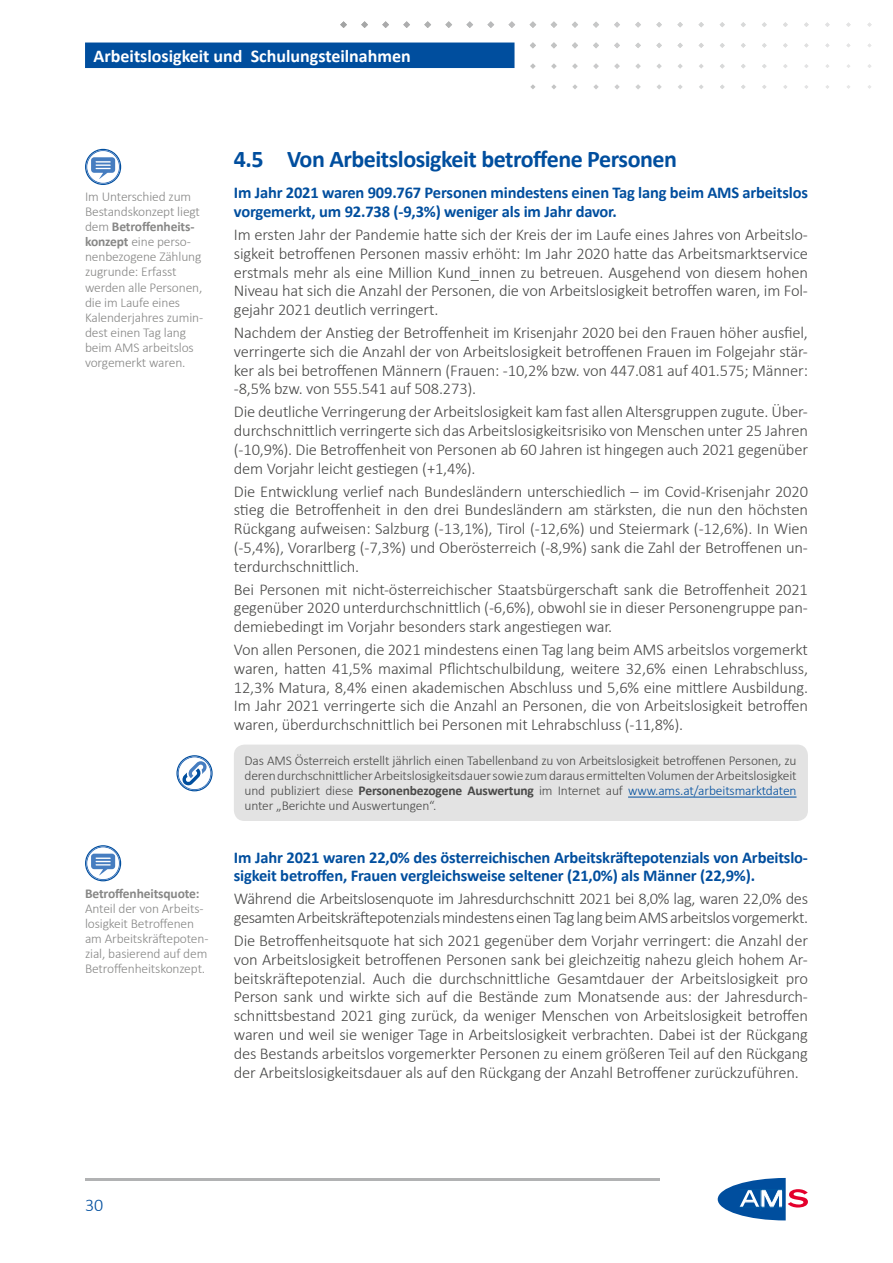
<style>
.page{position:relative;width:893px;height:1263px;background:#fff}
.page>*{position:absolute;margin:0;border:0;box-sizing:border-box;transform-origin:0 0}
.H2_H2_-_Überschrift_-_Ebene_2{font:700 24px "Calibri";letter-spacing:-.02em;color:#004e9e}
.t1{font:700 18px "Calibri";color:#fff}
.t2{font:300 18px "Calibri";color:#004e9e}
.P_P_-_Fliesstext{font:300 16.5px/18.8px "Calibri";letter-spacing:-.01em;color:#494948;text-align:justify}
.P_P_-_Fliesstext-2{font:300 16.5px/18.8px "Calibri";letter-spacing:-.03em;color:#494948}
.H3_H3_-_Überschrift_-_Fliesstext{font:700 16.5px/18.8px "Calibri";letter-spacing:-.01em;color:#004e9e}
.H2_H2_-_Überschrift_-_Fliesstext_-_erste{font:700 16.5px/18.8px "Calibri";letter-spacing:-.01em;color:#004e9e}
.P_P_-_Begriffserklärung_-_BLAU{font:300 13.5px/15px "Calibri";letter-spacing:-.01em;color:#878786}
.P_P_-_Hinweis_-_GELB{font:300 13.5px/15px "Calibri";letter-spacing:-.01em;color:#494948;text-align:justify}
.s1{font-weight:700}
.s2{color:#004e9e}
</style>
<div class="page">
<hr style="left:85px;top:1178px;width:574px;height:2px;background:#b1b2b3">
<svg style="left:718px;top:1178px;width:90px;height:42px"></svg>
<hr style="left:739px;top:1207px;width:44px;height:1px;background:#0058a2">
<hr style="left:740px;top:1189px;width:44px;height:1px;background:#0058a2">
<svg style="left:530px;top:84px;width:5px;height:5px"></svg>
<svg style="left:551px;top:84px;width:5px;height:5px"></svg>
<svg style="left:572px;top:84px;width:6px;height:5px"></svg>
<svg style="left:593px;top:84px;width:6px;height:5px"></svg>
<svg style="left:614px;top:84px;width:6px;height:5px"></svg>
<svg style="left:635px;top:84px;width:6px;height:5px"></svg>
<svg style="left:657px;top:84px;width:5px;height:5px"></svg>
<svg style="left:678px;top:84px;width:5px;height:5px"></svg>
<svg style="left:699px;top:85px;width:5px;height:4px"></svg>
<svg style="left:720px;top:85px;width:5px;height:4px"></svg>
<svg style="left:741px;top:85px;width:4px;height:4px"></svg>
<svg style="left:762px;top:85px;width:4px;height:4px"></svg>
<svg style="left:530px;top:63px;width:6px;height:6px"></svg>
<svg style="left:551px;top:63px;width:6px;height:6px"></svg>
<svg style="left:572px;top:63px;width:6px;height:6px"></svg>
<svg style="left:593px;top:63px;width:6px;height:6px"></svg>
<svg style="left:614px;top:63px;width:6px;height:6px"></svg>
<svg style="left:635px;top:63px;width:6px;height:6px"></svg>
<svg style="left:657px;top:64px;width:5px;height:5px"></svg>
<svg style="left:678px;top:64px;width:5px;height:5px"></svg>
<svg style="left:699px;top:64px;width:5px;height:5px"></svg>
<svg style="left:720px;top:64px;width:5px;height:5px"></svg>
<svg style="left:741px;top:64px;width:5px;height:4px"></svg>
<svg style="left:762px;top:64px;width:5px;height:4px"></svg>
<svg style="left:530px;top:42px;width:6px;height:6px"></svg>
<svg style="left:551px;top:42px;width:6px;height:6px"></svg>
<svg style="left:572px;top:42px;width:6px;height:7px"></svg>
<svg style="left:593px;top:42px;width:6px;height:6px"></svg>
<svg style="left:614px;top:42px;width:6px;height:6px"></svg>
<svg style="left:635px;top:43px;width:6px;height:5px"></svg>
<svg style="left:656px;top:43px;width:6px;height:5px"></svg>
<svg style="left:677px;top:43px;width:6px;height:5px"></svg>
<svg style="left:699px;top:43px;width:5px;height:5px"></svg>
<svg style="left:720px;top:43px;width:5px;height:5px"></svg>
<svg style="left:741px;top:43px;width:5px;height:5px"></svg>
<svg style="left:762px;top:43px;width:5px;height:5px"></svg>
<svg style="left:783px;top:43px;width:5px;height:5px"></svg>
<svg style="left:340px;top:21px;width:7px;height:7px"></svg>
<svg style="left:361px;top:21px;width:7px;height:7px"></svg>
<svg style="left:382px;top:21px;width:7px;height:7px"></svg>
<svg style="left:403px;top:21px;width:7px;height:7px"></svg>
<svg style="left:424px;top:21px;width:7px;height:7px"></svg>
<svg style="left:445px;top:21px;width:7px;height:7px"></svg>
<svg style="left:466px;top:21px;width:7px;height:7px"></svg>
<svg style="left:487px;top:21px;width:7px;height:7px"></svg>
<svg style="left:508px;top:21px;width:7px;height:7px"></svg>
<svg style="left:530px;top:21px;width:6px;height:7px"></svg>
<svg style="left:551px;top:21px;width:6px;height:7px"></svg>
<svg style="left:572px;top:22px;width:6px;height:6px"></svg>
<svg style="left:593px;top:22px;width:6px;height:6px"></svg>
<svg style="left:614px;top:22px;width:6px;height:6px"></svg>
<svg style="left:635px;top:22px;width:6px;height:6px"></svg>
<svg style="left:656px;top:22px;width:6px;height:5px"></svg>
<svg style="left:677px;top:22px;width:6px;height:5px"></svg>
<svg style="left:698px;top:22px;width:6px;height:5px"></svg>
<svg style="left:720px;top:22px;width:5px;height:5px"></svg>
<svg style="left:741px;top:22px;width:5px;height:5px"></svg>
<svg style="left:762px;top:22px;width:5px;height:5px"></svg>
<svg style="left:783px;top:22px;width:5px;height:5px"></svg>
<svg style="left:804px;top:22px;width:5px;height:5px"></svg>
<svg style="left:825px;top:22px;width:5px;height:5px"></svg>
<svg style="left:846px;top:22px;width:5px;height:5px"></svg>
<svg style="left:867px;top:22px;width:5px;height:5px"></svg>
<svg style="left:804px;top:43px;width:5px;height:5px"></svg>
<svg style="left:783px;top:64px;width:4px;height:4px"></svg>
<div style="left:85px;top:43px;width:429px;height:25px;background:#004e9e"></div>
<svg style="left:85px;top:149px;width:36px;height:36px"></svg>
<svg style="left:176px;top:755px;width:37px;height:36px"></svg>
<div style="left:234px;top:744px;width:574px;height:77px;background:#e3e3e3;border-radius:11px"></div>
<hr style="left:628px;top:797px;width:168px;height:1px;background:#004e9e">
<svg style="left:85px;top:845px;width:36px;height:36px"></svg>
<p class="t1" style="left:94px;top:45px;width:319px">Arbeitslosigkeit und Schulungsteilnahmen</p>
<p class="P_P_-_Begriffserklärung_-_BLAU" style="left:85px;top:189px;width:120px">Im Unterschied zum<br>Bestandskonzept liegt dem <span class="s1">Betroffenheits&shy;konzept</span> eine perso&shy;nenbezogene Zählung zugrunde: Erfasst werden alle Personen, die im Laufe eines<br>Kalenderjahres zumin&shy;dest einen Tag lang beim AMS arbeitslos vorgemerkt waren.</p>
<p class="P_P_-_Begriffserklärung_-_BLAU" style="left:85px;top:885px;width:125px"><span class="s1">Betroffenheitsquote:<br></span>Anteil der von Arbeits&shy;losigkeit Betroffenen am Arbeitskräftepoten&shy;zial, basierend auf dem<br>Betroffenheitskonzept.</p>
<h2 class="H2_H2_-_Überschrift_-_Ebene_2" style="left:234px;top:144px;width:445px">4.5 Von Arbeitslosigkeit betroffene Personen</h2>
<h2 class="H2_H2_-_Überschrift_-_Fliesstext_-_erste" style="left:234px;top:183px;width:576px">Im Jahr 2021 waren 909.767 Personen mindestens einen Tag lang beim AMS arbeitslos vorgemerkt, um 92.738 (-9,3%) weniger als im Jahr davor.</h2>
<p class="P_P_-_Fliesstext" style="left:234px;top:224px;width:576px">Im ersten Jahr der Pandemie hatte sich der Kreis der im Laufe eines Jahres von Arbeitslo&shy;sigkeit betroffenen Personen massiv erhöht: Im Jahr 2020 hatte das Arbeitsmarktservice erstmals mehr als eine Million Kund_innen zu betreuen. Ausgehend von diesem hohen Niveau hat sich die Anzahl der Personen, die von Arbeitslosigkeit betroffen waren, im Fol&shy;gejahr 2021 deutlich verringert.</p>
<p class="P_P_-_Fliesstext" style="left:234px;top:322px;width:576px">Nachdem der Anstieg der Betroffenheit im Krisenjahr 2020 bei den Frauen höher ausfiel, verringerte sich die Anzahl der von Arbeitslosigkeit betroffenen Frauen im Folgejahr stär&shy;ker als bei betroffenen Männern (Frauen: -10,2% bzw. von 447.081 auf 401.575; Männer: -8,5% bzw. von 555.541 auf 508.273).</p>
<p class="P_P_-_Fliesstext" style="left:234px;top:402px;width:576px">Die deutliche Verringerung der Arbeitslosigkeit kam fast allen Altersgruppen zugute. Über&shy;durchschnittlich verringerte sich das Arbeitslosigkeitsrisiko von Menschen unter 25 Jahren (-10,9%). Die Betroffenheit von Personen ab 60 Jahren ist hingegen auch 2021 gegenüber dem Vorjahr leicht gestiegen (+1,4%).</p>
<p class="P_P_-_Fliesstext" style="left:234px;top:481px;width:576px">Die Entwicklung verlief nach Bundesländern unterschiedlich – im Covid-Krisenjahr 2020 stieg die Betroffenheit in den drei Bundesländern am stärksten, die nun den höchsten Rückgang aufweisen: Salzburg (-13,1%), Tirol (-12,6%) und Steiermark (-12,6%). In Wien (-5,4%), Vorarlberg (-7,3%) und Oberösterreich (-8,9%) sank die Zahl der Betroffenen un&shy;terdurchschnittlich.</p>
<p class="P_P_-_Fliesstext" style="left:234px;top:579px;width:576px">Bei Personen mit nicht-österreichischer Staatsbürgerschaft sank die Betroffenheit 2021 gegenüber 2020 unterdurchschnittlich (-6,6%), obwohl sie in dieser Personengruppe pan&shy;demiebedingt im Vorjahr besonders stark angestiegen war.</p>
<p class="P_P_-_Fliesstext" style="left:234px;top:639px;width:576px">Von allen Personen, die 2021 mindestens einen Tag lang beim AMS arbeitslos vorgemerkt waren, hatten 41,5% maximal Pflichtschulbildung, weitere 32,6% einen Lehrabschluss, 12,3% Matura, 8,4% einen akademischen Abschluss und 5,6% eine mittlere Ausbildung.<br>Im Jahr 2021 verringerte sich die Anzahl an Personen, die von Arbeitslosigkeit betroffen waren, überdurchschnittlich bei Personen mit Lehrabschluss (-11,8%).</p>
<p class="P_P_-_Hinweis_-_GELB" style="left:244px;top:753px;width:554px">Das AMS Österreich erstellt jährlich einen Tabellenband zu von Arbeitslosigkeit betroffenen Personen, zu deren durchschnittlicher Arbeitslosigkeitsdauer sowie zum daraus ermittelten Volumen der Arbeitslosigkeit und publiziert diese <span class="s1">Personenbezogene Auswertung</span> im Internet auf <span class="s2">www.ams.at/arbeitsmarktdaten </span>unter „Berichte und Auswertungen“.</p>
<h3 class="H3_H3_-_Überschrift_-_Fliesstext" style="left:234px;top:847px;width:576px">Im Jahr 2021 waren 22,0% des österreichischen Arbeitskräftepotenzials von Arbeitslo&shy;sigkeit betroffen, Frauen vergleichsweise seltener (21,0%) als Männer (22,9%).</h3>
<p class="P_P_-_Fliesstext-2" style="left:234px;top:889px;width:576px">Während die Arbeitslosenquote im Jahresdurchschnitt 2021 bei 8,0% lag, waren 22,0% des gesamten Arbeitskräftepotenzials mindestens einen Tag lang beim AMS arbeitslos vorgemerkt.</p>
<p class="P_P_-_Fliesstext" style="left:234px;top:930px;width:576px">Die Betroffenheitsquote hat sich 2021 gegenüber dem Vorjahr verringert: die Anzahl der von Arbeitslosigkeit betroffenen Personen sank bei gleichzeitig nahezu gleich hohem Ar&shy;beitskräftepotenzial. Auch die durchschnittliche Gesamtdauer der Arbeitslosigkeit pro Person sank und wirkte sich auf die Bestände zum Monatsende aus: der Jahresdurch&shy;schnittsbestand 2021 ging zurück, da weniger Menschen von Arbeitslosigkeit betroffen waren und weil sie weniger Tage in Arbeitslosigkeit verbrachten. Dabei ist der Rückgang des Bestands arbeitslos vorgemerkter Personen zu einem größeren Teil auf den Rückgang der Arbeitslosigkeitsdauer als auf den Rückgang der Anzahl Betroffener zurückzuführen.</p>
<p class="t2" style="left:85px;top:1194px;width:20px">30</p>
</div>
